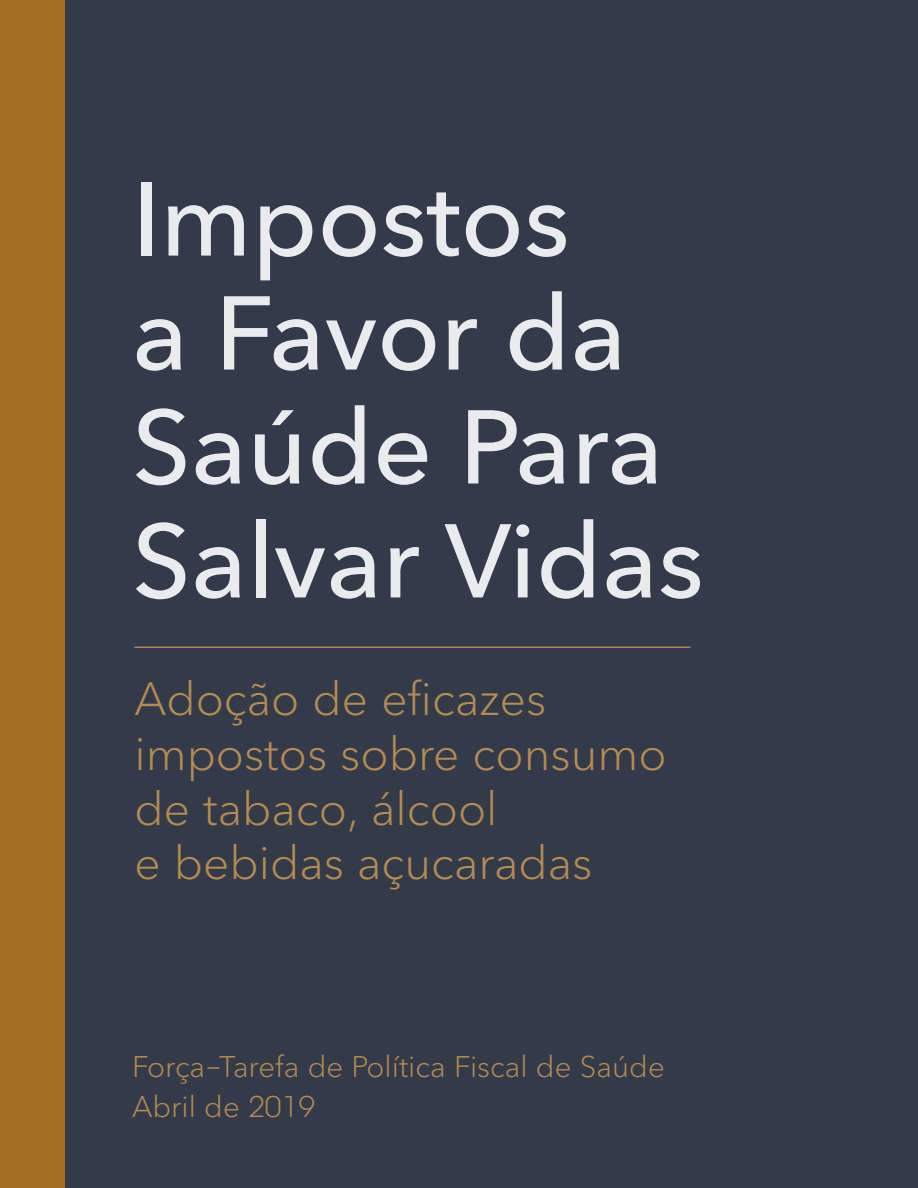
<style>
.page{position:relative;width:918px;height:1188px;background:#fff}
.page>*{position:absolute;margin:0;border:0;box-sizing:border-box;transform-origin:0 0}
.t1{font:500 103.5px/114px "Avenir Next P For BBG";color:#fff}
.t2{font:300 46.35px/54.9px "Avenir Next M For BBG";color:#b88b4e}
.t3{font:300 29.55px/40.2px "Avenir Next M For BBG";color:#b88b4e}
</style>
<div class="page">
<div style="left:65px;top:0;width:853px;height:1188px;background:#333b4b"></div>
<div style="left:0;top:0;width:65px;height:1188px;background:#a66e22"></div>
<hr style="left:134px;top:647px;width:556px;height:1px;background:#b88b4e">
<h1 class="t1" style="left:132px;top:162px;width:573px">Impostos<br>a Favor da<br>Saúde Para<br>Salvar Vidas</h1>
<p class="t2" style="left:134px;top:671px;width:534px">Adoção de eficazes impostos sobre consumo de tabaco, álcool<br>e bebidas açucaradas</p>
<p class="t3" style="left:132px;top:1047px;width:534px">Força-Tarefa de Política Fiscal de Saúde<br>Abril de 2019</p>
</div>
